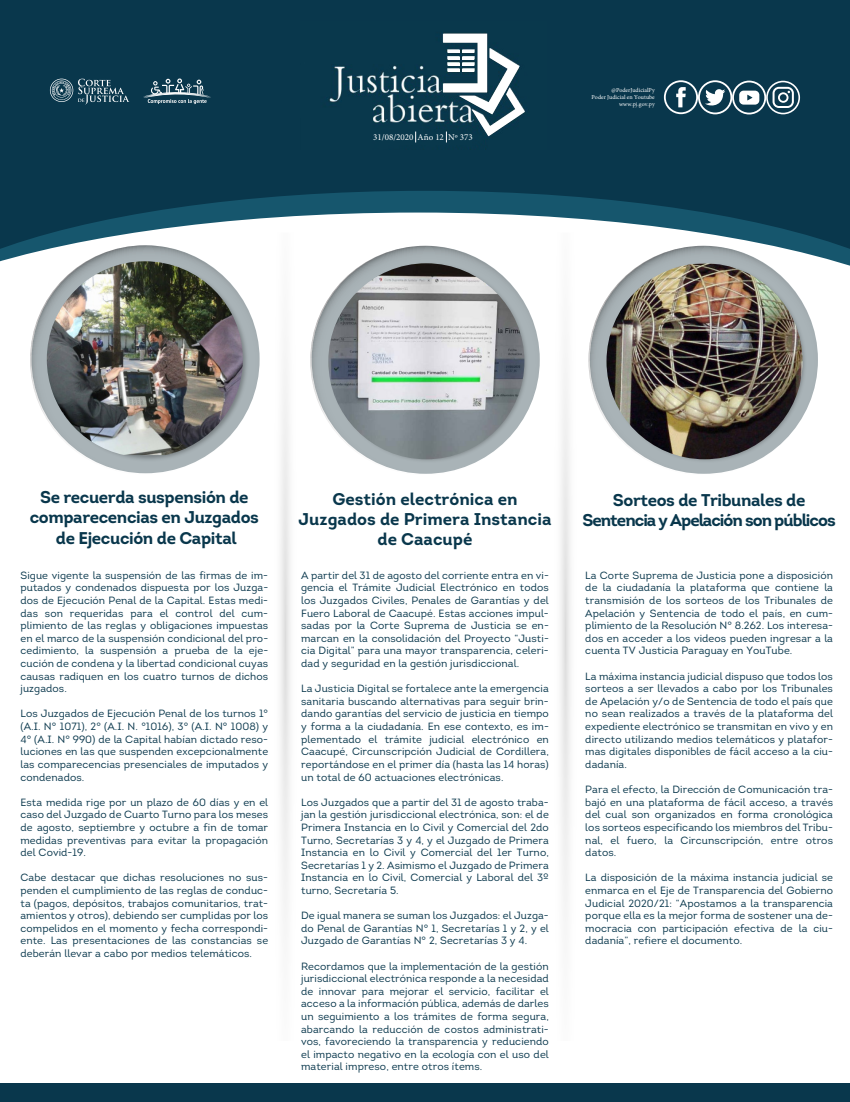
<style>
.page{position:relative;width:850px;height:1102px;background:#fff}
.page>*{position:absolute;margin:0;border:0;box-sizing:border-box;transform-origin:0 0}
.t1{font:700 17px/20.4px "Intro";letter-spacing:-.025em;color:#09374c;text-align:center}
.t2{font:700 17px/20.4px "Intro";color:#09374c;text-align:center}
.t3{font:700 17px/20.4px "Intro";letter-spacing:-.06em;color:#09374c;text-align:center}
.t4{font:10.5px/12.6px "Intro";letter-spacing:.01em;color:#09374c;text-align:justify}
.t5{font:8.95px "Minion Pro";color:#fff}
.t6{font:6px/7.2px "Minion Pro";color:#fff;text-align:right}
</style>
<div class="page">
<svg style="left:0;top:0;width:850px;height:260px;background:#214c60"></svg>
<svg style="left:664px;top:80px;width:136px;height:34px"></svg>
<svg style="left:50px;top:79px;width:79px;height:25px;background:#3b5f70"></svg>
<svg style="left:143px;top:78px;width:68px;height:26px;background:#406374"></svg>
<div style="left:0;top:1084px;width:849px;height:18px;background:#09374c"></div>
<svg style="left:30px;top:245px;width:229px;height:229px"></svg>
<img style="left:46px;top:260px;width:204px;height:204px">
<img style="left:47px;top:261px;width:196px;height:194px">
<svg style="left:310px;top:246px;width:229px;height:228px"></svg>
<img style="left:326px;top:260px;width:204px;height:204px">
<img style="left:328px;top:263px;width:196px;height:196px;border-radius:98px">
<svg style="left:588px;top:246px;width:229px;height:228px"></svg>
<img style="left:604px;top:260px;width:204px;height:204px">
<img style="left:606px;top:263px;width:196px;height:196px;border-radius:98px">
<img style="left:300px;top:22px;width:246px;height:128px">
<svg style="left:272px;top:232px;width:25px;height:675px"></svg>
<svg style="left:552px;top:232px;width:25px;height:675px"></svg>
<svg style="left:443px;top:34px;width:81px;height:108px"></svg>
<p class="t5" style="left:373px;top:131px;width:101px">31/08/2020 Año 12 Nº 373</p>
<p class="t6" style="left:591px;top:86px;width:65px">@PoderJudicialPy<br>Poder Judicial en Youtube www.pj.gov.py</p>
<h1 class="t1" style="left:30px;top:487px;width:231px">Se recuerda suspensión de comparecencias en Juzgados de Ejecución de Capital</h1>
<p class="t4" style="left:20px;top:569px;width:249px">Sigue vigente la suspensión de las firmas de im&shy;putados y condenados dispuesta por los Juzga&shy;dos de Ejecución Penal de la Capital. Estas medi&shy;das son requeridas para el control del cum&shy;plimiento de las reglas y obligaciones impuestas en el marco de la suspensión condicional del pro&shy;cedimiento, la suspensión a prueba de la eje&shy;cución de condena y la libertad condicional cuyas causas radiquen en los cuatro turnos de dichos juzgados.</p>
<p class="t4" style="left:20px;top:707px;width:249px">Los Juzgados de Ejecución Penal de los turnos 1° (A.I. N° 1071), 2° (A.I. N. °1016), 3° (A.I. N° 1008) y 4° (A.I. N° 990) de la Capital habían dictado reso&shy;luciones en las que suspenden excepcionalmente las comparecencias presenciales de imputados y condenados.</p>
<p class="t4" style="left:20px;top:796px;width:249px">Esta medida rige por un plazo de 60 días y en el caso del Juzgado de Cuarto Turno para los meses de agosto, septiembre y octubre a fin de tomar medidas preventivas para evitar la propagación del Covid-19.</p>
<p class="t4" style="left:20px;top:871px;width:249px">Cabe destacar que dichas resoluciones no sus&shy;penden el cumplimiento de las reglas de conduc&shy;ta (pagos, depósitos, trabajos comunitarios, trat&shy;amientos y otros), debiendo ser cumplidas por los compelidos en el momento y fecha correspondi&shy;ente. Las presentaciones de las constancias se deberán llevar a cabo por medios telemáticos.</p>
<h1 class="t2" style="left:298px;top:488px;width:254px">Gestión electrónica en<br>Juzgados de Primera Instancia de Caacupé</h1>
<p class="t4" style="left:301px;top:569px;width:249px">A partir del 31 de agosto del corriente entra en vi&shy;gencia el Trámite Judicial Electrónico en todos los Juzgados Civiles, Penales de Garantías y del Fuero Laboral de Caacupé. Estas acciones impul&shy;sadas por la Corte Suprema de Justicia se en&shy;marcan en la consolidación del Proyecto “Justi&shy;cia Digital” para una mayor transparencia, celeri&shy;dad y seguridad en la gestión jurisdiccional.</p>
<p class="t4" style="left:301px;top:682px;width:249px">La Justicia Digital se fortalece ante la emergencia sanitaria buscando alternativas para seguir brin&shy;dando garantías del servicio de justicia en tiempo y forma a la ciudadanía. En ese contexto, es im&shy;plementado el trámite judicial electrónico en Caacupé, Circunscripción Judicial de Cordillera, reportándose en el primer día (hasta las 14 horas) un total de 60 actuaciones electrónicas.</p>
<p class="t4" style="left:301px;top:796px;width:249px">Los Juzgados que a partir del 31 de agosto traba&shy;jan la gestión jurisdiccional electrónica, son: el de Primera Instancia en lo Civil y Comercial del 2do Turno, Secretarías 3 y 4, y el Juzgado de Primera Instancia en lo Civil y Comercial del 1er Turno, Secretarías 1 y 2. Asimismo el Juzgado de Primera Instancia en lo Civil, Comercial y Laboral del 3º turno, Secretaría 5.</p>
<p class="t4" style="left:301px;top:909px;width:249px">De igual manera se suman los Juzgados: el Juzga&shy;do Penal de Garantías N° 1, Secretarías 1 y 2, y el Juzgado de Garantías N° 2, Secretarías 3 y 4.</p>
<p class="t4" style="left:301px;top:959px;width:249px">Recordamos que la implementación de la gestión jurisdiccional electrónica responde a la necesidad de innovar para mejorar el servicio, facilitar el acceso a la información pública, además de darles un seguimiento a los trámites de forma segura, abarcando la reducción de costos administrati&shy;vos, favoreciendo la transparencia y reduciendo el impacto negativo en la ecología con el uso del material impreso, entre otros ítems.</p>
<h1 class="t3" style="left:582px;top:490px;width:255px">Sorteos de Tribunales de<br>Sentencia y Apelación son públicos</h1>
<p class="t4" style="left:585px;top:569px;width:249px">La Corte Suprema de Justicia pone a disposición de la ciudadanía la plataforma que contiene la transmisión de los sorteos de los Tribunales de Apelación y Sentencia de todo el país, en cum&shy;plimiento de la Resolución N° 8.262. Los interesa&shy;dos en acceder a los videos pueden ingresar a la cuenta TV Justicia Paraguay en YouTube.</p>
<p class="t4" style="left:585px;top:670px;width:249px">La máxima instancia judicial dispuso que todos los sorteos a ser llevados a cabo por los Tribunales de Apelación y/o de Sentencia de todo el país que no sean realizados a través de la plataforma del expediente electrónico se transmitan en vivo y en directo utilizando medios telemáticos y platafor&shy;mas digitales disponibles de fácil acceso a la ciu&shy;dadanía.</p>
<p class="t4" style="left:585px;top:783px;width:249px">Para el efecto, la Dirección de Comunicación tra&shy;bajó en una plataforma de fácil acceso, a través del cual son organizados en forma cronológica los sorteos especificando los miembros del Tribu&shy;nal, el fuero, la Circunscripción, entre otros datos.</p>
<p class="t4" style="left:585px;top:871px;width:249px">La disposición de la máxima instancia judicial se enmarca en el Eje de Transparencia del Gobierno Judicial 2020/21: “Apostamos a la transparencia porque ella es la mejor forma de sostener una de&shy;mocracia con participación efectiva de la ciu&shy;dadanía”, refiere el documento.</p>
</div>
